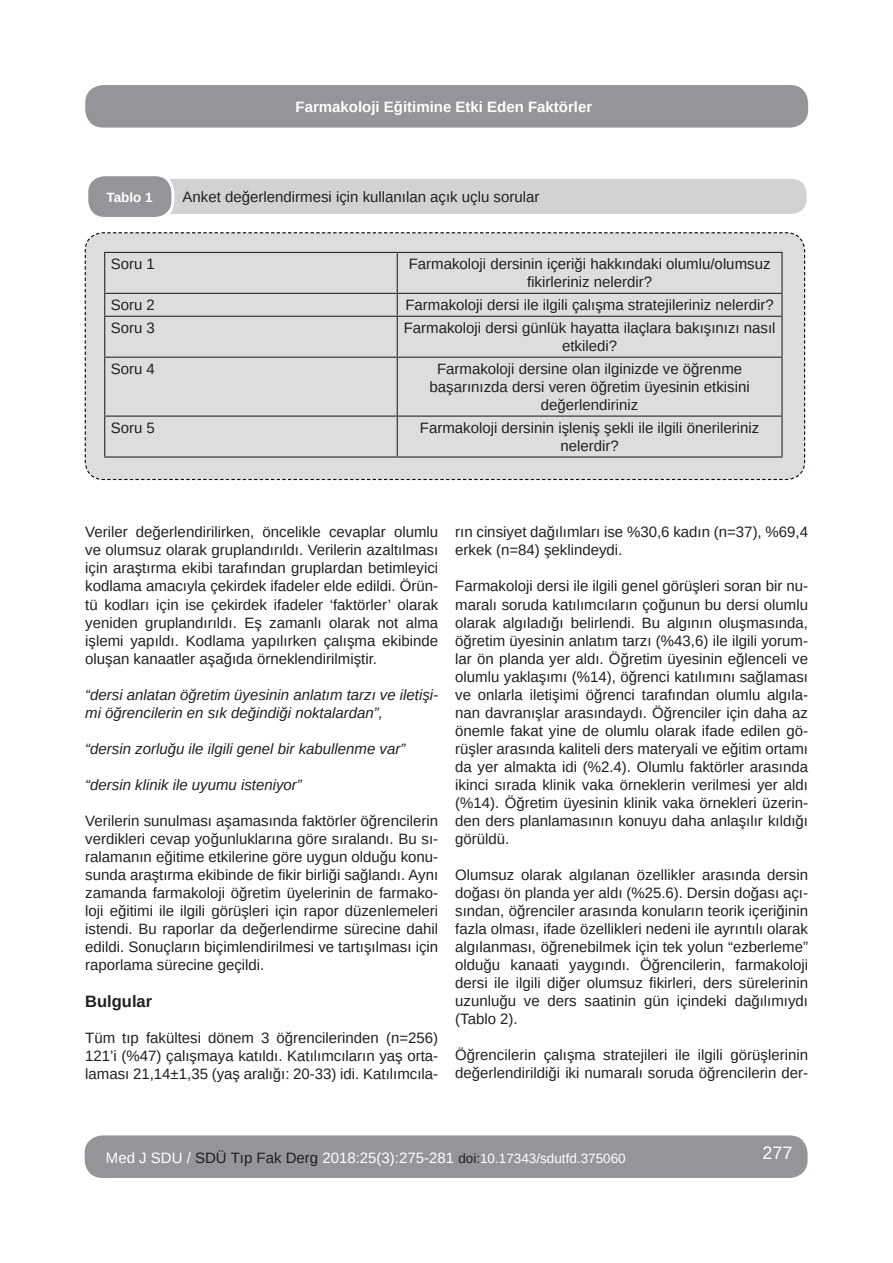
<style>
.page{position:relative;width:893px;height:1263px;background:#fff}
.page>*{position:absolute;margin:0;border:0;box-sizing:border-box;transform-origin:0 0}
.t1{font:18px "Arimo";color:#fff}
.t2{font:700 16.5px "Arimo";color:#231f20}
.t3{font:15px/18px "Arimo";color:#231f20;text-align:justify}
.t4{font:italic 15px/18px "Arimo";color:#231f20}
.t5{font:15px "Arimo";color:#fff}
.t6{font:700 15px "Arimo";color:#fff}
.t7{font:700 13.5px "Arimo";color:#fff}
.s1{color:#231f20}
.s2{font-size:13.5px;color:#231f20}
.s3{font-size:13.5px}
</style>
<div class="page">
<div style="left:85px;top:1135px;width:722px;height:43px;background:#939598;border-radius:18px"></div>
<div style="left:85px;top:85px;width:723px;height:43px;background:#939598;border-radius:18px"></div>
<div style="left:87px;top:179px;width:720px;height:35px;background:#d1d2d4;border-radius:15px"></div>
<div style="left:87px;top:175px;width:86px;height:43px;background:#939598;border-radius:18px"></div>
<div style="left:85px;top:173px;width:89px;height:47px;border:3px solid #fff;border-radius:18px"></div>
<div style="left:84px;top:232px;width:722px;height:249px;background:#dcdddf"></div>
<hr style="left:781px;top:294px;width:2px;height:22px;background:#231f20">
<hr style="left:104px;top:316px;width:293px;height:1px;background:#231f20">
<hr style="left:104px;top:317px;width:1px;height:40px;background:#231f20">
<hr style="left:397px;top:316px;width:386px;height:1px;background:#231f20">
<hr style="left:397px;top:317px;width:1px;height:40px;background:#231f20">
<hr style="left:781px;top:317px;width:2px;height:40px;background:#231f20">
<hr style="left:104px;top:357px;width:293px;height:1px;background:#231f20">
<hr style="left:104px;top:358px;width:1px;height:58px;background:#231f20">
<hr style="left:397px;top:357px;width:386px;height:1px;background:#231f20">
<hr style="left:397px;top:358px;width:1px;height:58px;background:#231f20">
<hr style="left:781px;top:358px;width:2px;height:58px;background:#231f20">
<hr style="left:104px;top:416px;width:293px;height:1px;background:#231f20">
<hr style="left:104px;top:417px;width:1px;height:39px;background:#231f20">
<hr style="left:397px;top:416px;width:386px;height:1px;background:#231f20">
<hr style="left:397px;top:417px;width:1px;height:39px;background:#231f20">
<hr style="left:781px;top:417px;width:2px;height:39px;background:#231f20">
<hr style="left:104px;top:456px;width:293px;height:2px;background:#231f20">
<hr style="left:397px;top:456px;width:386px;height:2px;background:#231f20">
<p class="t6" style="left:296px;top:96px;width:298px">Farmakoloji Eğitimine Etki Eden Faktörler</p>
<p class="t7" style="left:107px;top:188px;width:48px">Tablo 1</p>
<p class="t3" style="left:181px;top:187px;width:303px">Sociodemographic characteristics of students</p>
<p class="t3" style="left:183px;top:188px;width:358px">Anket değerlendirmesi için kullanılan açık uçlu sorular</p>
<p class="t3" style="left:111px;top:255px;width:46px">Soru 1</p>
<p class="t3" style="left:409px;top:255px;width:363px;text-align:center">Farmakoloji dersinin içeriği hakkındaki olumlu/olumsuz fikirleriniz nelerdir?</p>
<p class="t3" style="left:111px;top:296px;width:46px">Soru 2</p>
<p class="t3" style="left:405px;top:296px;width:370px">Farmakoloji dersi ile ilgili çalışma stratejileriniz nelerdir?</p>
<p class="t3" style="left:111px;top:319px;width:46px">Soru 3</p>
<p class="t3" style="left:404px;top:319px;width:373px;text-align:center">Farmakoloji dersi günlük hayatta ilaçlara bakışınızı nasıl etkiledi?</p>
<p class="t3" style="left:111px;top:360px;width:46px">Soru 4</p>
<p class="t3" style="left:430px;top:360px;width:322px;text-align:center">Farmakoloji dersine olan ilginizde ve öğrenme başarınızda dersi veren öğretim üyesinin etkisini değerlendiriniz</p>
<p class="t3" style="left:111px;top:419px;width:46px">Soru 5</p>
<p class="t3" style="left:420px;top:419px;width:341px;text-align:center">Farmakoloji dersinin işleniş şekli ile ilgili önerileriniz nelerdir?</p>
<p class="t3" style="left:85px;top:523px;width:354px">Veriler değerlendirilirken, öncelikle cevaplar olumlu ve olumsuz olarak gruplandırıldı. Verilerin azaltılması için araştırma ekibi tarafından gruplardan betimleyici kodlama amacıyla çekirdek ifadeler elde edildi. Örün&shy;tü kodları için ise çekirdek ifadeler ‘faktörler’ olarak yeniden gruplandırıldı. Eş zamanlı olarak not alma işlemi yapıldı. Kodlama yapılırken çalışma ekibinde oluşan kanaatler aşağıda örneklendirilmiştir.</p>
<p class="t4" style="left:85px;top:685px;width:354px">“dersi anlatan öğretim üyesinin anlatım tarzı ve iletişi&shy;mi öğrencilerin en sık değindiği noktalardan”,</p>
<p class="t4" style="left:85px;top:739px;width:322px">“dersin zorluğu ile ilgili genel bir kabullenme var”</p>
<p class="t4" style="left:85px;top:775px;width:218px">“dersin klinik ile uyumu isteniyor”</p>
<p class="t3" style="left:85px;top:811px;width:354px">Verilerin sunulması aşamasında faktörler öğrencilerin verdikleri cevap yoğunluklarına göre sıralandı. Bu sı&shy;ralamanın eğitime etkilerine göre uygun olduğu konu&shy;sunda araştırma ekibinde de fikir birliği sağlandı. Aynı zamanda farmakoloji öğretim üyelerinin de farmako&shy;loji eğitimi ile ilgili görüşleri için rapor düzenlemeleri istendi. Bu raporlar da değerlendirme sürecine dahil edildi. Sonuçların biçimlendirilmesi ve tartışılması için raporlama sürecine geçildi.</p>
<p class="t2" style="left:85px;top:990px;width:68px">Bulgular</p>
<p class="t3" style="left:85px;top:1029px;width:354px">Tüm tıp fakültesi dönem 3 öğrencilerinden (n=256)<br>121’i (%47) çalışmaya katıldı. Katılımcıların yaş orta&shy;laması 21,14±1,35 (yaş aralığı: 20-33) idi. Katılımcıla-</p>
<p class="t3" style="left:455px;top:523px;width:354px">rın cinsiyet dağılımları ise %30,6 kadın (n=37), %69,4 erkek (n=84) şeklindeydi.</p>
<p class="t3" style="left:455px;top:577px;width:354px">Farmakoloji dersi ile ilgili genel görüşleri soran bir nu&shy;maralı soruda katılımcıların çoğunun bu dersi olumlu olarak algıladığı belirlendi. Bu algının oluşmasında, öğretim üyesinin anlatım tarzı (%43,6) ile ilgili yorum&shy;lar ön planda yer aldı. Öğretim üyesinin eğlenceli ve olumlu yaklaşımı (%14), öğrenci katılımını sağlaması ve onlarla iletişimi öğrenci tarafından olumlu algıla&shy;nan davranışlar arasındaydı. Öğrenciler için daha az önemle fakat yine de olumlu olarak ifade edilen gö&shy;rüşler arasında kaliteli ders materyali ve eğitim ortamı da yer almakta idi (%2.4). Olumlu faktörler arasında ikinci sırada klinik vaka örneklerin verilmesi yer aldı (%14). Öğretim üyesinin klinik vaka örnekleri üzerin&shy;den ders planlamasının konuyu daha anlaşılır kıldığı görüldü.</p>
<p class="t3" style="left:455px;top:865px;width:354px">Olumsuz olarak algılanan özellikler arasında dersin doğası ön planda yer aldı (%25.6). Dersin doğası açı&shy;sından, öğrenciler arasında konuların teorik içeriğinin fazla olması, ifade özellikleri nedeni ile ayrıntılı olarak algılanması, öğrenebilmek için tek yolun “ezberleme” olduğu kanaati yaygındı. Öğrencilerin, farmakoloji dersi ile ilgili diğer olumsuz fikirleri, ders sürelerinin uzunluğu ve ders saatinin gün içindeki dağılımıydı (Tablo 2).</p>
<p class="t3" style="left:455px;top:1045px;width:354px">Öğrencilerin çalışma stratejileri ile ilgili görüşlerinin değerlendirildiği iki numaralı soruda öğrencilerin der-</p>
<p class="t5" style="left:106px;top:1148px;width:521px">Med J SDU / <span class="s1">SDÜ Tıp Fak Derg</span> 2018:25(3):275-281 <span class="s2">doi:</span><span class="s3">10.17343/sdutfd.375060</span></p>
<p class="t1" style="left:763px;top:1141px;width:32px">277</p>
</div>
